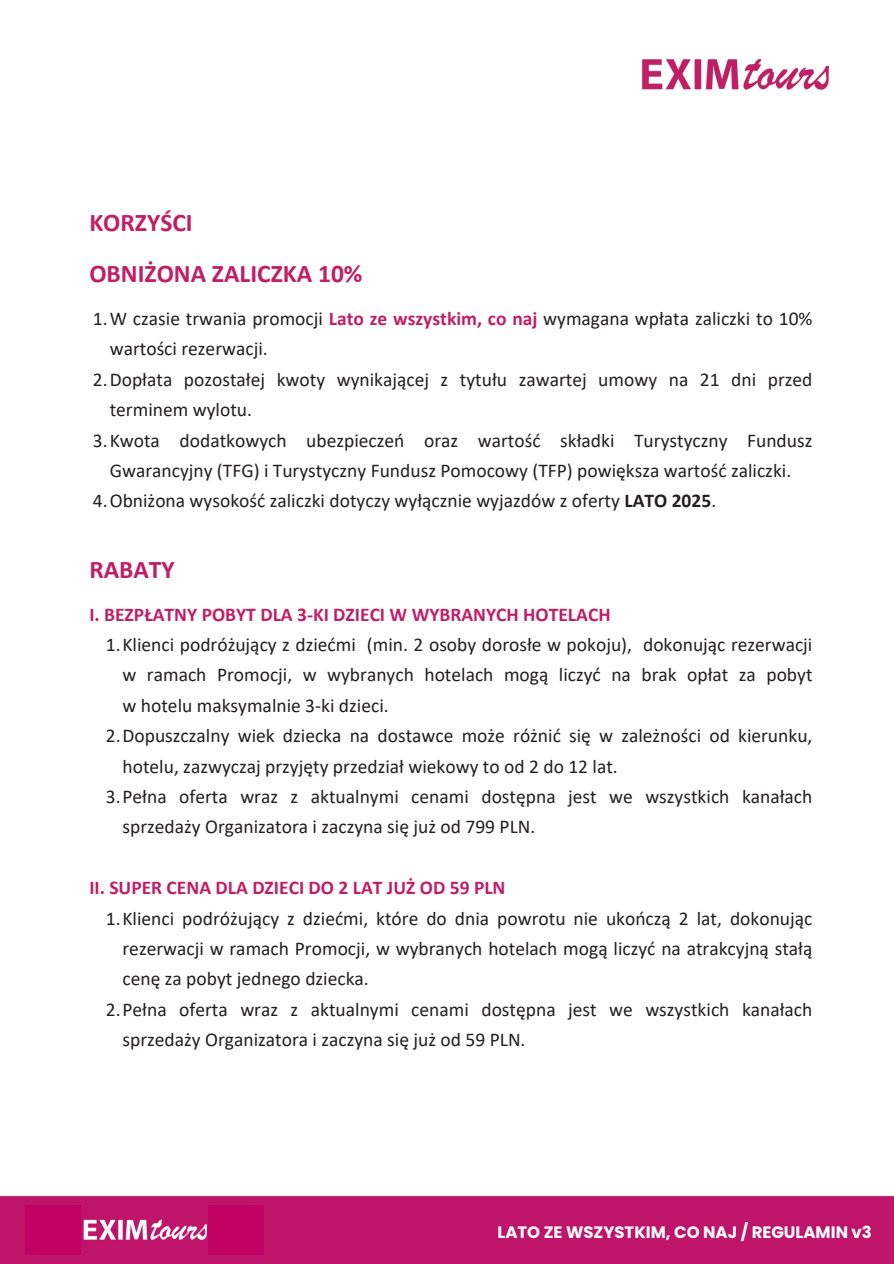
<style>
.page{position:relative;width:894px;height:1264px;background:#fff}
.page>*{position:absolute;margin:0;border:0;box-sizing:border-box;transform-origin:0 0}
.t1{font:700 25.5px "Calibri";color:#c11e65}
.t2{font:19.5px/30.3px "Calibri";color:#231f20}
.t3{font:700 19.5px "Calibri";color:#c11e65}
.t4{font:700 16.5px "Poppins";color:#fff}
.s1{font-weight:700;color:#c11e65}
.s2{font-weight:700}
</style>
<div class="page">
<div style="left:0;top:1195px;width:893px;height:68px;background:#be1469"></div>
<img style="left:642px;top:58px;width:187px;height:32px">
<div style="left:25px;top:1205px;width:56px;height:50px;background:#c20063"></div>
<div style="left:208px;top:1205px;width:56px;height:50px;background:#c20063"></div>
<p class="t1" style="left:89px;top:212px;width:105px">KORZYŚCI</p>
<p class="t1" style="left:89px;top:263px;width:274px">OBNIŻONA ZALICZKA 10%</p>
<p class="t2" style="left:110px;top:305px;width:704px;text-indent:-17px">1.W czasie trwania promocji <span class="s1">Lato ze wszystkim, co naj</span> wymagana wpłata zaliczki to 10% wartości rezerwacji.</p>
<p class="t2" style="left:110px;top:366px;width:704px;text-indent:-17px">2.Dopłata pozostałej kwoty wynikającej z tytułu zawartej umowy na 21 dni przed terminem wylotu.</p>
<p class="t2" style="left:93px;top:426px;width:720px;text-align:center">3.Kwota dodatkowych ubezpieczeń oraz wartość składki Turystyczny Fundusz<br>Gwarancyjny (TFG) i Turystyczny Fundusz Pomocowy (TFP) powiększa wartość zaliczki.</p>
<h2 class="t2" style="left:93px;top:487px;width:624px">4.Obniżona wysokość zaliczki dotyczy wyłącznie wyjazdów z oferty <span class="s2">LATO 2025</span>.</h2>
<p class="t1" style="left:89px;top:559px;width:87px">RABATY</p>
<h1 class="t3" style="left:89px;top:606px;width:522px">I. BEZPŁATNY POBYT DLA 3-KI DZIECI W WYBRANYCH HOTELACH</h1>
<p class="t2" style="left:122px;top:631px;width:691px;text-align:justify;text-indent:-17px">1.Klienci podróżujący z dziećmi (min. 2 osoby dorosłe w pokoju), dokonując rezerwacji w ramach Promocji, w wybranych hotelach mogą liczyć na brak opłat za pobyt w hotelu maksymalnie 3-ki dzieci.</p>
<p class="t2" style="left:122px;top:722px;width:691px;text-indent:-17px">2.Dopuszczalny wiek dziecka na dostawce może różnić się w zależności od kierunku, hotelu, zazwyczaj przyjęty przedział wiekowy to od 2 do 12 lat.</p>
<p class="t2" style="left:122px;top:783px;width:691px;text-indent:-17px">3.Pełna oferta wraz z aktualnymi cenami dostępna jest we wszystkich kanałach sprzedaży Organizatora i zaczyna się już od 799 PLN.</p>
<p class="t3" style="left:89px;top:879px;width:417px">II. SUPER CENA DLA DZIECI DO 2 LAT JUŻ OD 59 PLN</p>
<h1 class="t2" style="left:122px;top:904px;width:691px;text-align:justify;text-indent:-17px">1.Klienci podróżujący z dziećmi, które do dnia powrotu nie ukończą 2 lat, dokonując rezerwacji w ramach Promocji, w wybranych hotelach mogą liczyć na atrakcyjną stałą cenę za pobyt jednego dziecka.</h1>
<h2 class="t2" style="left:122px;top:995px;width:691px;text-indent:-17px">2.Pełna oferta wraz z aktualnymi cenami dostępna jest we wszystkich kanałach sprzedaży Organizatora i zaczyna się już od 59 PLN.</h2>
<p class="t4" style="left:497px;top:1220px;width:376px">LATO ZE WSZYSTKIM, CO NAJ / REGULAMIN v3</p>
</div>
